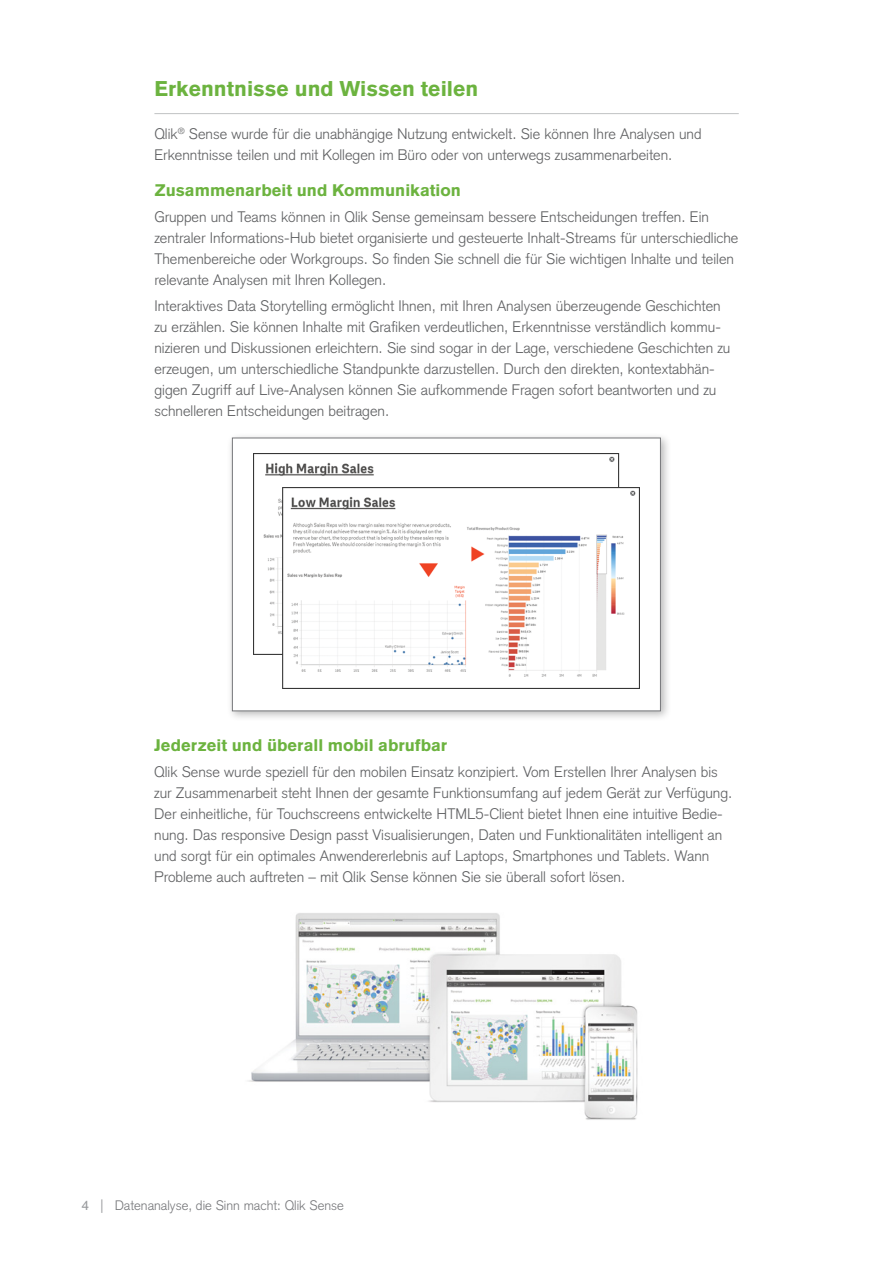
<style>
.page{position:relative;width:893px;height:1263px;background:#fff}
.page>*{position:absolute;margin:0;border:0;box-sizing:border-box;transform-origin:0 0}
.Body_Heading{font:900 21px "Basic Commercial LT Pro";color:#6cb33f}
.Body_Sub_Heading{font:900 16.5px "Basic Commercial LT Pro";color:#6cb33f}
.Body_Copy{font:300 15px/21px "Basic Commercial LT Pro";color:#5f6062}
.PageTitle-PageNumber{font:300 13.5px "Basic Commercial LT Pro";color:#77787b}
.s1{font-weight:400;color:#999b9e}
</style>
<div class="page">
<hr style="left:154px;top:113px;width:585px;height:1px;background:#c0c2c4">
<div style="left:226px;top:432px;width:446px;height:290px;background:#000;opacity:.27"></div>
<div style="left:232px;top:438px;width:429px;height:273px;background:#fff;border:1px solid #77787b"></div>
<img style="left:254px;top:454px;width:385px;height:235px">
<img style="left:248px;top:913px;width:390px;height:207px">
<p class="Body_Heading" style="left:154px;top:76px;width:326px">Erkenntnisse und Wissen teilen</p>
<p class="Body_Copy" style="left:154px;top:123px;width:549px">Qlik<sup>®</sup> Sense wurde für die unabhängige Nutzung entwickelt. Sie können Ihre Analysen und<br>Erkenntnisse teilen und mit Kollegen im Büro oder von unterwegs zusammenarbeiten.</p>
<p class="Body_Sub_Heading" style="left:154px;top:180px;width:308px">Zusammenarbeit und Kommunikation</p>
<p class="Body_Copy" style="left:154px;top:206px;width:585px">Gruppen und Teams können in Qlik Sense gemeinsam bessere Entscheidungen treffen. Ein zentraler Informations-Hub bietet organisierte und gesteuerte Inhalt-Streams für unterschiedliche Themenbereiche oder Workgroups. So finden Sie schnell die für Sie wichtigen Inhalte und teilen relevante Analysen mit Ihren Kollegen.</p>
<p class="Body_Copy" style="left:154px;top:296px;width:577px">Interaktives Data Storytelling ermöglicht Ihnen, mit Ihren Analysen überzeugende Geschichten zu erzählen. Sie können Inhalte mit Grafiken verdeutlichen, Erkenntnisse verständlich kommu&shy;nizieren und Diskussionen erleichtern. Sie sind sogar in der Lage, verschiedene Geschichten zu erzeugen, um unterschiedliche Standpunkte darzustellen. Durch den direkten, kontextabhän&shy;gigen Zugriff auf Live-Analysen können Sie aufkommende Fragen sofort beantworten und zu schnelleren Entscheidungen beitragen.</p>
<p class="Body_Sub_Heading" style="left:154px;top:735px;width:295px">Jederzeit und überall mobil abrufbar</p>
<p class="Body_Copy" style="left:154px;top:761px;width:580px">Qlik Sense wurde speziell für den mobilen Einsatz konzipiert. Vom Erstellen Ihrer Analysen bis zur Zusammenarbeit steht Ihnen der gesamte Funktionsumfang auf jedem Gerät zur Verfügung.<br>Der einheitliche, für Touchscreens entwickelte HTML5-Client bietet Ihnen eine intuitive Bedie&shy;nung. Das responsive Design passt Visualisierungen, Daten und Funktionalitäten intelligent an und sorgt für ein optimales Anwendererlebnis auf Laptops, Smartphones und Tablets. Wann Probleme auch auftreten – mit Qlik Sense können Sie sie überall sofort lösen.</p>
<p class="PageTitle-PageNumber" style="left:82px;top:1197px;width:264px"><span class="s1">4 |</span> Datenanalyse, die Sinn macht: Qlik Sense</p>
</div>
